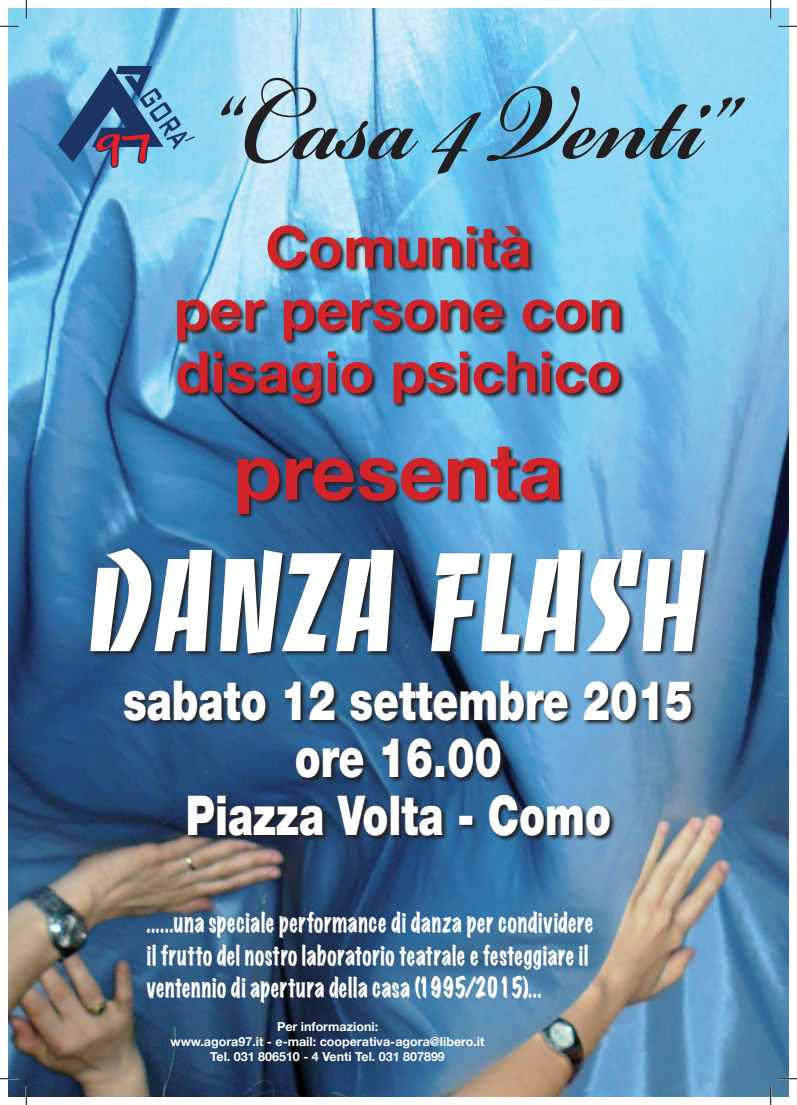
<style>
.page{position:relative;width:797px;height:1105px;background:#fff}
.page>*{position:absolute;margin:0;border:0;box-sizing:border-box;transform-origin:0 0}
.t1{font:700 168.75px "Bickham Script Pro";color:#231f20;scale:.75 1}
.t2{font:137.5px "Banco";color:#fff;scale:.75 1}
.t3{font:700 78.75px "Helvetica Neue LT Std";color:#d1232a}
.t4{font:700 57.5px "Helvetica Neue LT Std";color:#d1232a}
.t5{font:900 55px "Helvetica Neue LT Std";color:#fff;scale:.75 1}
.t6{font:expanded 25px/32.5px "Marker Felt";letter-spacing:.035em;color:#fff;scale:.75 1}
.t7{font:700 12.5px "Helvetica Neue";color:#fff}
</style>
<div class="page">
<img style="left:9px;top:9px;width:779px;height:1087px">
<svg style="left:176px;top:224px;width:450px;height:186px;background:#5892b2"></svg>
<svg style="left:236px;top:445px;width:330px;height:75px;background:#396284"></svg>
<svg style="left:89px;top:547px;width:622px;height:295px;background:#365676"></svg>
<svg style="left:58px;top:66px;width:137px;height:103px;background:#5d8bb1"></svg>
<svg style="left:277px;top:256px;width:4px;height:5px"></svg>
<svg style="left:0;top:25px;width:19px;height:2px"></svg>
<svg style="left:778px;top:25px;width:19px;height:2px"></svg>
<svg style="left:0;top:1078px;width:19px;height:1px"></svg>
<svg style="left:778px;top:1078px;width:19px;height:1px"></svg>
<svg style="left:25px;top:0;width:2px;height:19px"></svg>
<svg style="left:25px;top:1086px;width:2px;height:19px"></svg>
<svg style="left:770px;top:0;width:1px;height:19px"></svg>
<svg style="left:770px;top:1086px;width:1px;height:19px"></svg>
<p class="t1" style="left:210px;top:0;width:706px">“Casa 4 Venti”</p>
<p class="t4" style="left:265px;top:211px;width:268px">Comunità</p>
<p class="t4" style="left:174px;top:274px;width:450px">per persone con</p>
<p class="t4" style="left:175px;top:336px;width:447px">disagio psichico</p>
<p class="t3" style="left:233px;top:423px;width:331px">presenta</p>
<p class="t2" style="left:90px;top:531px;width:824px">DANZA FLASH</p>
<p class="t5" style="left:123px;top:667px;width:761px">sabato 12 settembre 2015</p>
<p class="t5" style="left:295px;top:725px;width:278px">ore 16.00</p>
<p class="t5" style="left:186px;top:782px;width:568px">Piazza Volta - Como</p>
<p class="t6" style="left:147px;top:906px;width:596px">......una speciale performance di danza per condividere il frutto del nostro laboratorio teatrale e festeggiare il ventennio di apertura della casa (1995/2015)...</p>
<p class="t7" style="left:277px;top:1017px;width:103px">Per informazioni:</p>
<p class="t7" style="left:171px;top:1032px;width:315px">www.agora97.it - e-mail: cooperativa-agora@libero.it</p>
<p class="t7" style="left:210px;top:1047px;width:236px">Tel. 031 806510 - 4 Venti Tel. 031 807899</p>
</div>
